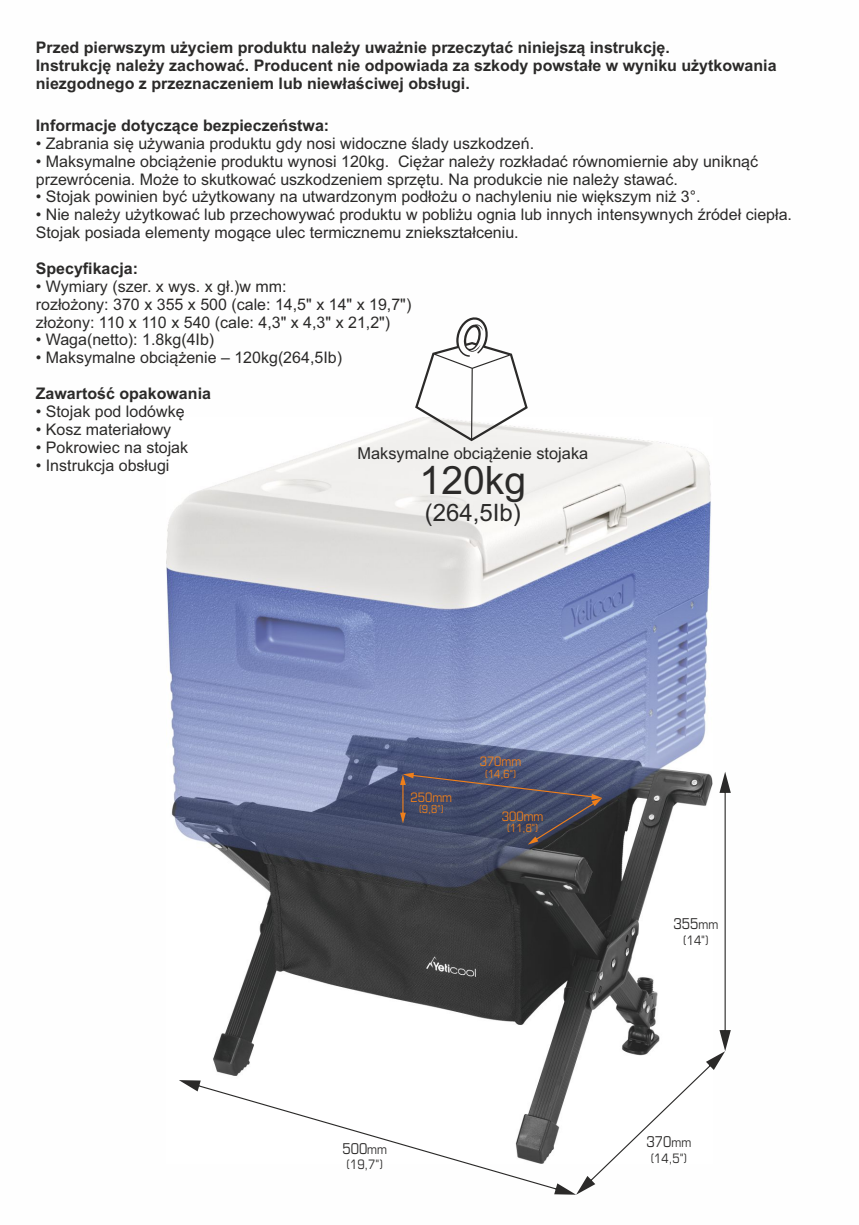
<style>
.page{position:relative;width:859px;height:1225px;background:#fff}
.page>*{position:absolute;margin:0;border:0;box-sizing:border-box;transform-origin:0 0}
.t1{font:39.2px "Arial";color:#2b2a29}
.t2{font:24px "Arial";color:#2b2a29}
.t3{font:16.4px "Arial";color:#2b2a29}
.t4{font:16px/17.8px "Arial";color:#2b2a29}
.t5{font:700 16px/17.8px "Arial";color:#2b2a29}
.t6{font:condensed 15px "Eurostile LT";color:#2b2a29}
.t7{font:condensed 13px "Eurostile LT";color:#2b2a29}
.t8{font:condensed 13px "Eurostile LT";color:#ef7f1a}
.t9{font:condensed 11.2px "Eurostile LT";color:#ef7f1a}
.s1{font-size:13px}
</style>
<div class="page">
<img style="left:166px;top:419px;width:545px;height:657px">
<svg style="left:179px;top:1080px;width:221px;height:65px"></svg>
<svg style="left:400px;top:771px;width:331px;height:423px"></svg>
<svg style="left:415px;top:317px;width:113px;height:124px"></svg>
<p class="t5" style="left:36px;top:40px;width:742px">Przed pierwszym użyciem produktu należy uważnie przeczytać niniejszą instrukcję.<br>Instrukcję należy zachować. Producent nie odpowiada za szkody powstałe w wyniku użytkowania niezgodnego z przeznaczeniem lub niewłaściwej obsługi.</p>
<p class="t5" style="left:36px;top:118px;width:295px">Informacje dotyczące bezpieczeństwa:</p>
<p class="t4" style="left:36px;top:136px;width:500px">• Zabrania się używania produktu gdy nosi widoczne ślady uszkodzeń.</p>
<p class="t4" style="left:36px;top:154px;width:724px">• Maksymalne obciążenie produktu wynosi 120kg. Ciężar należy rozkładać równomiernie aby uniknąć przewrócenia. Może to skutkować uszkodzeniem sprzętu. Na produkcie nie należy stawać.</p>
<p class="t4" style="left:36px;top:189px;width:666px">• Stojak powinien być użytkowany na utwardzonym podłożu o nachyleniu nie większym niż 3°.</p>
<p class="t4" style="left:36px;top:207px;width:758px">• Nie należy użytkować lub przechowywać produktu w pobliżu ognia lub innych intensywnych źródeł ciepła.<br>Stojak posiada elementy mogące ulec termicznemu zniekształceniu.</p>
<p class="t5" style="left:36px;top:261px;width:104px">Specyfikacja:</p>
<p class="t4" style="left:36px;top:279px;width:377px">• Wymiary (szer. x wys. x gł.)w mm:<br>rozłożony: 370 x 355 x 500 (cale: 14,5" x 14" x 19,7") złożony: 110 x 110 x 540 (cale: 4,3" x 4,3" x 21,2")</p>
<p class="t4" style="left:36px;top:332px;width:180px">• Waga(netto): 1.8kg(4Ib)</p>
<p class="t4" style="left:36px;top:350px;width:308px">• Maksymalne obciążenie – 120kg(264,5Ib)</p>
<p class="t5" style="left:36px;top:386px;width:177px">Zawartość opakowania</p>
<p class="t4" style="left:36px;top:404px;width:150px">• Stojak pod lodówkę</p>
<p class="t4" style="left:36px;top:422px;width:137px">• Kosz materiałowy</p>
<p class="t4" style="left:36px;top:440px;width:154px">• Pokrowiec na stojak</p>
<p class="t4" style="left:36px;top:457px;width:135px">• Instrukcja obsługi</p>
<p class="t3" style="left:357px;top:446px;width:232px">Maksymalne obciążenie stojaka</p>
<h1 class="t1" style="left:420px;top:465px;width:108px">120kg</h1>
<h2 class="t2" style="left:425px;top:503px;width:98px">(264,5Ib)</h2>
<p class="t8" style="left:411px;top:792px;width:43px">250mm</p>
<p class="t9" style="left:419px;top:805px;width:27px">(9,8")</p>
<p class="t8" style="left:480px;top:757px;width:43px">370mm</p>
<p class="t9" style="left:485px;top:769px;width:33px">(14,6")</p>
<p class="t8" style="left:502px;top:811px;width:43px">300mm</p>
<p class="t9" style="left:507px;top:824px;width:33px">(11,8")</p>
<p class="t6" style="left:342px;top:1142px;width:46px">500<span class="s1">mm</span></p>
<p class="t7" style="left:346px;top:1159px;width:38px">(19,7")</p>
<p class="t6" style="left:674px;top:918px;width:46px">355<span class="s1">mm</span></p>
<p class="t7" style="left:683px;top:935px;width:28px">(14")</p>
<p class="t6" style="left:647px;top:1136px;width:46px">370<span class="s1">mm</span></p>
<p class="t7" style="left:650px;top:1153px;width:38px">(14,5")</p>
</div>
